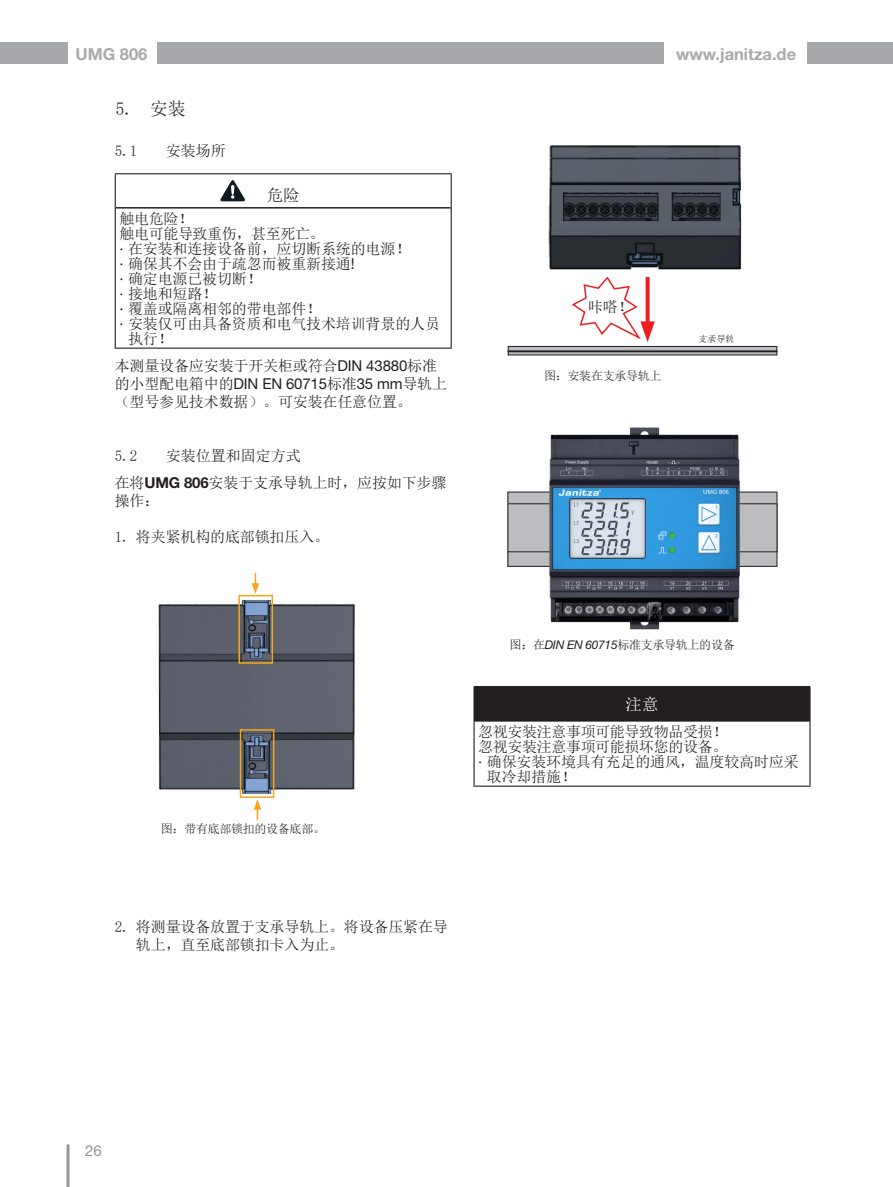
<style>
.page{position:relative;width:893px;height:1187px;background:#fff}
.page>*{position:absolute;margin:0;border:0;box-sizing:border-box;transform-origin:0 0}
.t1{font:18px "Sim Sun";color:#231f20}
.t2{font:700 16.5px "Helvetica Neue LT";color:#a8a9ad}
._18_12pt_Signalwort{font:16.5px "Sim Sun";color:#231f20}
._18_12pt_Signalwort-2{font:16.5px "Sim Sun";color:#fff}
._18_10pt_Fliesstext{font:15px/18px "Sim Sun";letter-spacing:-.01em;color:#231f20}
._18_10pt_Linksbündig{font:15px "Sim Sun";letter-spacing:-.025em;color:#231f20}
.t3{font:15px "Helvetica Neue LT";color:#939598}
._18_8pt_it_Tabfuss_u{font:12px "Sim Sun";letter-spacing:-.025em;color:#231f20}
._6_Abbildung__kursiv{font:italic 9px "Sim Sun";color:#231f20}
.s1{font-family:"Helvetica Neue LT"}
.s2{font-family:"Helvetica Neue LT";font-weight:700}
.s3{font-family:"Helvetica Neue LT";font-style:italic}
</style>
<div class="page">
<hr style="left:67px;top:1144px;width:3px;height:42px;background:#939598">
<div style="left:0;top:43px;width:68px;height:21px;background:#a8a9ad"></div>
<div style="left:157px;top:43px;width:506px;height:21px;background:#a8a9ad"></div>
<div style="left:808px;top:43px;width:85px;height:21px;background:#a8a9ad"></div>
<hr style="left:115px;top:208px;width:1px;height:139px;background:#231f20">
<hr style="left:451px;top:208px;width:1px;height:139px;background:#231f20">
<hr style="left:115px;top:347px;width:337px;height:1px;background:#231f20">
<hr style="left:115px;top:173px;width:337px;height:1px;background:#231f20">
<hr style="left:115px;top:174px;width:1px;height:34px;background:#231f20">
<hr style="left:451px;top:174px;width:1px;height:34px;background:#231f20">
<hr style="left:116px;top:207px;width:335px;height:1px;background:#231f20">
<img style="left:158px;top:596px;width:197px;height:198px">
<div style="left:238px;top:595px;width:35px;height:68px;border:2px solid #f9a51b"></div>
<svg style="left:252px;top:572px;width:7px;height:21px"></svg>
<div style="left:240px;top:729px;width:34px;height:68px;border:2px solid #f9a51b"></div>
<svg style="left:254px;top:799px;width:7px;height:21px"></svg>
<svg style="left:220px;top:180px;width:25px;height:21px"></svg>
<svg style="left:572px;top:277px;width:83px;height:65px"></svg>
<svg style="left:510px;top:348px;width:265px;height:5px"></svg>
<div style="left:508px;top:346px;width:269px;height:9px;border:1px solid #231f20"></div>
<div style="left:508px;top:350px;width:269px;height:2px;border:1px solid #231f20"></div>
<img style="left:548px;top:145px;width:194px;height:125px">
<div style="left:508px;top:492px;width:269px;height:74px;background:#bcbdc0"></div>
<div style="left:507px;top:503px;width:270px;height:49px;border:1px solid #231f20"></div>
<img style="left:546px;top:427px;width:200px;height:202px">
<div style="left:474px;top:686px;width:336px;height:34px;background:#231f20"></div>
<hr style="left:473px;top:720px;width:2px;height:65px;background:#231f20">
<hr style="left:809px;top:720px;width:1px;height:65px;background:#231f20">
<hr style="left:473px;top:785px;width:337px;height:1px;background:#231f20">
<hr style="left:473px;top:686px;width:337px;height:1px;background:#231f20">
<hr style="left:473px;top:687px;width:2px;height:33px;background:#231f20">
<hr style="left:475px;top:720px;width:334px;height:1px;background:#231f20">
<p class="t2" style="left:76px;top:44px;width:73px">UMG 806</p>
<p class="t2" style="left:676px;top:44px;width:122px">www.janitza.de</p>
<p class="t1" style="left:116px;top:99px;width:72px">5. 安装</p>
<p class="_18_10pt_Fliesstext" style="left:115px;top:142px;width:24px">5.1</p>
<p class="_18_10pt_Fliesstext" style="left:166px;top:142px;width:61px">安装场所</p>
<p class="_18_12pt_Signalwort" style="left:267px;top:187px;width:34px">危险</p>
<p class="_18_10pt_Linksbündig" style="left:120px;top:211px;width:75px">触电危险！</p>
<p class="_18_10pt_Linksbündig" style="left:120px;top:226px;width:207px">触电可能导致重伤，甚至死亡。</p>
<p class="_18_10pt_Fliesstext" style="left:120px;top:239px;width:292px"><span class="s1">·</span> 在安装和连接设备前，应切断系统的电源！</p>
<p class="_18_10pt_Fliesstext" style="left:120px;top:254px;width:237px"><span class="s1">·</span> 确保其不会由于疏忽而被重新接通<span class="s1">!</span></p>
<p class="_18_10pt_Fliesstext" style="left:120px;top:269px;width:144px"><span class="s1">·</span> 确定电源已被切断！</p>
<p class="_18_10pt_Fliesstext" style="left:120px;top:284px;width:99px"><span class="s1">·</span> 接地和短路！</p>
<p class="_18_10pt_Fliesstext" style="left:120px;top:299px;width:203px"><span class="s1">·</span> 覆盖或隔离相邻的带电部件！</p>
<p class="_18_10pt_Fliesstext" style="left:128px;top:316px;width:313px;line-height:15px;text-indent:-9px"><span class="s1">·</span> 安装仅可由具备资质和电气技术培训背景的人员执行！</p>
<p class="_18_10pt_Fliesstext" style="left:115px;top:356px;width:334px">本测量设备应安装于开关柜或符合<span class="s1">DIN 43880</span>标准的小型配电箱中的<span class="s1">DIN EN 60715</span>标准<span class="s1">35 mm</span>导轨上（型号参见技术数据）。可安装在任意位置。</p>
<p class="_18_10pt_Fliesstext" style="left:588px;top:298px;width:46px">咔嗒！</p>
<p class="_6_Abbildung__kursiv" style="left:698px;top:334px;width:39px">支承导轨</p>
<p class="_18_8pt_it_Tabfuss_u" style="left:544px;top:369px;width:119px">图：安装在支承导轨上</p>
<p class="_18_10pt_Fliesstext" style="left:115px;top:446px;width:24px">5.2</p>
<p class="_18_10pt_Fliesstext" style="left:166px;top:446px;width:136px">安装位置和固定方式</p>
<p class="_18_10pt_Fliesstext" style="left:115px;top:473px;width:333px">在将<span class="s2">UMG 806</span>安装于支承导轨上时，应按如下步骤操作：</p>
<p class="_18_10pt_Fliesstext" style="left:115px;top:527px;width:216px">1. 将夹紧机构的底部锁扣压入。</p>
<p class="_18_8pt_it_Tabfuss_u" style="left:161px;top:823px;width:166px">图：带有底部锁扣的设备底部。</p>
<p class="_18_8pt_it_Tabfuss_u" style="left:510px;top:638px;width:227px">图：在<span class="s3">DIN EN 60715</span>标准支承导轨上的设备</p>
<p class="_18_12pt_Signalwort-2" style="left:625px;top:695px;width:34px">注意</p>
<p class="_18_10pt_Linksbündig" style="left:478px;top:724px;width:251px">忽视安装注意事项可能导致物品受损！</p>
<p class="_18_10pt_Linksbündig" style="left:478px;top:739px;width:251px">忽视安装注意事项可能损坏您的设备。</p>
<p class="_18_10pt_Fliesstext" style="left:487px;top:754px;width:313px;line-height:15px;text-indent:-9px"><span class="s1">·</span> 确保安装环境具有充足的通风，温度较高时应采取冷却措施！</p>
<p class="_18_10pt_Fliesstext" style="left:136px;top:917px;width:313px;text-indent:-21px">2. 将测量设备放置于支承导轨上。将设备压紧在导轨上，直至底部锁扣卡入为止。</p>
<p class="t3" style="left:85px;top:1141px;width:18px">26</p>
</div>
